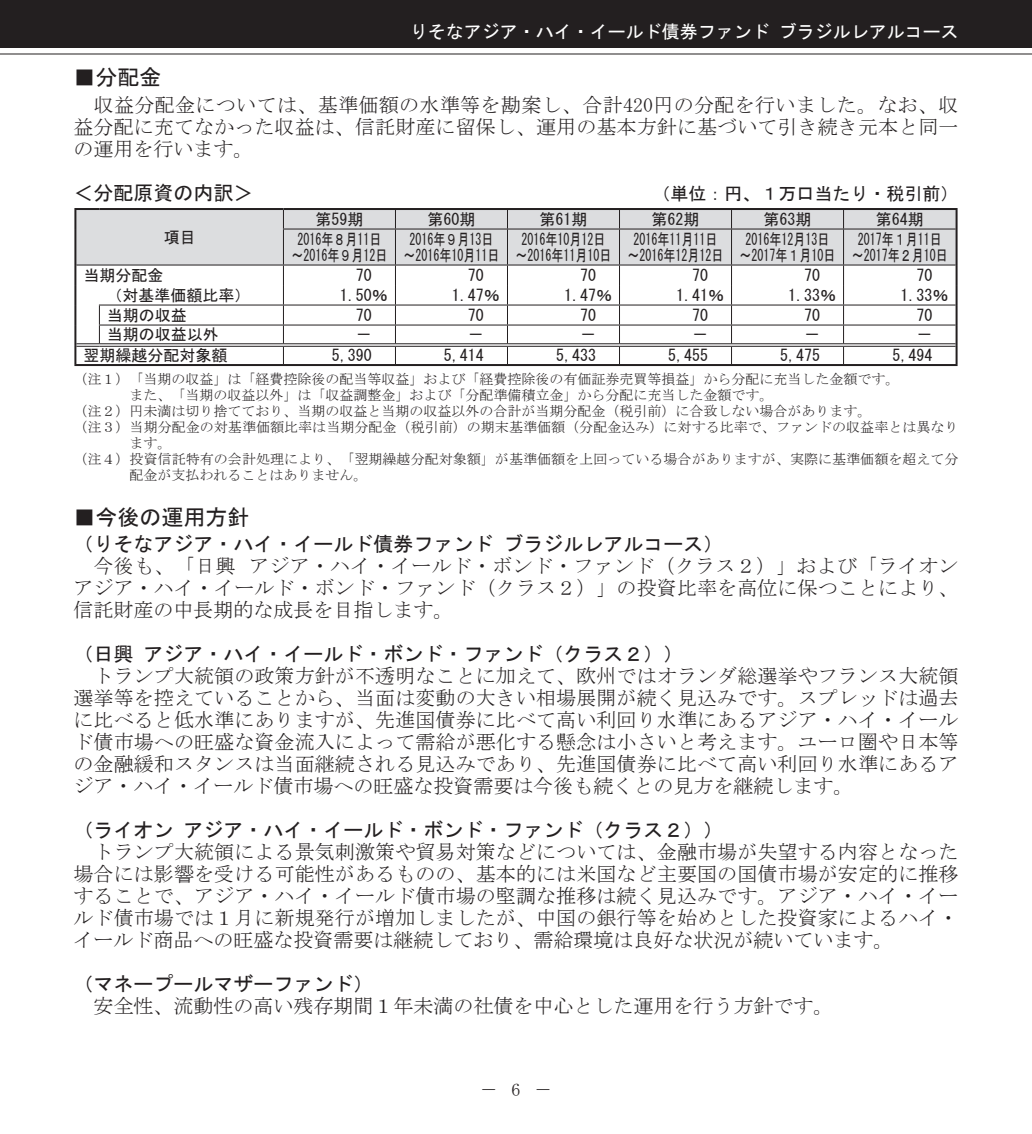
<style>
.page{position:relative;width:1032px;height:1134px;background:#fff}
.page>*{position:absolute;margin:0;border:0;box-sizing:border-box;transform-origin:0 0}
.t1{font:22px "MS Gothic";color:#231f20}
.t2{font:20px/22px "MS Mincho";color:#231f20;text-align:justify}
.t3{font:20px "MS Gothic";color:#231f20}
.t4{font:18px "MS Gothic";color:#fff}
.t5{font:18px "MS Gothic";color:#231f20}
.t6{font:18px "MS Mincho";color:#231f20}
.t7{font:16px "MS Gothic";color:#231f20}
.t8{font:16px/16px "MS Gothic";color:#231f20;text-align:center;scale:.75 1}
.t9{font:14px "MS Mincho";color:#231f20}
</style>
<div class="page">
<div style="left:0;top:0;width:1032px;height:48px;background:#231f20"></div>
<hr style="left:0;top:53px;width:1032px;height:1px;background:#231f20">
<div style="left:76px;top:210px;width:879px;height:54px;background:#dcdddf"></div>
<svg style="left:283px;top:210px;width:1px;height:18px"></svg>
<svg style="left:395px;top:210px;width:1px;height:18px"></svg>
<svg style="left:507px;top:210px;width:1px;height:18px"></svg>
<svg style="left:619px;top:210px;width:1px;height:18px"></svg>
<svg style="left:731px;top:210px;width:1px;height:18px"></svg>
<svg style="left:843px;top:210px;width:1px;height:18px"></svg>
<hr style="left:283px;top:230px;width:1px;height:34px;background:#231f20">
<hr style="left:395px;top:230px;width:1px;height:34px;background:#231f20">
<hr style="left:507px;top:230px;width:1px;height:34px;background:#231f20">
<hr style="left:619px;top:230px;width:1px;height:34px;background:#231f20">
<hr style="left:731px;top:230px;width:1px;height:34px;background:#231f20">
<hr style="left:843px;top:230px;width:1px;height:34px;background:#231f20">
<hr style="left:283px;top:228px;width:672px;height:2px;background:#231f20">
<hr style="left:76px;top:264px;width:207px;height:2px;background:#231f20">
<hr style="left:283px;top:264px;width:672px;height:2px;background:#231f20">
<hr style="left:99px;top:304px;width:856px;height:2px;background:#231f20">
<hr style="left:99px;top:324px;width:856px;height:2px;background:#231f20">
<hr style="left:99px;top:343px;width:184px;height:1px;background:#231f20">
<hr style="left:99px;top:346px;width:184px;height:1px;background:#231f20">
<svg style="left:283px;top:266px;width:1px;height:98px"></svg>
<svg style="left:395px;top:266px;width:1px;height:98px"></svg>
<svg style="left:507px;top:266px;width:1px;height:98px"></svg>
<svg style="left:619px;top:266px;width:1px;height:98px"></svg>
<svg style="left:731px;top:266px;width:1px;height:98px"></svg>
<svg style="left:843px;top:266px;width:1px;height:98px"></svg>
<hr style="left:283px;top:343px;width:112px;height:1px;background:#231f20">
<hr style="left:283px;top:346px;width:112px;height:1px;background:#231f20">
<hr style="left:395px;top:343px;width:112px;height:1px;background:#231f20">
<hr style="left:395px;top:346px;width:112px;height:1px;background:#231f20">
<hr style="left:507px;top:343px;width:112px;height:1px;background:#231f20">
<hr style="left:507px;top:346px;width:112px;height:1px;background:#231f20">
<hr style="left:619px;top:343px;width:112px;height:1px;background:#231f20">
<hr style="left:619px;top:346px;width:112px;height:1px;background:#231f20">
<hr style="left:731px;top:343px;width:112px;height:1px;background:#231f20">
<hr style="left:731px;top:346px;width:112px;height:1px;background:#231f20">
<hr style="left:843px;top:343px;width:112px;height:1px;background:#231f20">
<hr style="left:843px;top:346px;width:112px;height:1px;background:#231f20">
<hr style="left:74px;top:208px;width:25px;height:2px;background:#231f20">
<svg style="left:74px;top:210px;width:2px;height:19px"></svg>
<hr style="left:99px;top:208px;width:184px;height:2px;background:#231f20">
<hr style="left:74px;top:229px;width:2px;height:36px;background:#231f20">
<hr style="left:283px;top:208px;width:674px;height:2px;background:#231f20">
<svg style="left:955px;top:210px;width:2px;height:19px"></svg>
<hr style="left:955px;top:229px;width:2px;height:36px;background:#231f20">
<hr style="left:74px;top:265px;width:2px;height:20px;background:#231f20">
<hr style="left:955px;top:265px;width:2px;height:20px;background:#231f20">
<hr style="left:74px;top:285px;width:2px;height:20px;background:#231f20">
<hr style="left:955px;top:285px;width:2px;height:20px;background:#231f20">
<hr style="left:74px;top:305px;width:2px;height:20px;background:#231f20">
<hr style="left:955px;top:305px;width:2px;height:20px;background:#231f20">
<hr style="left:955px;top:325px;width:2px;height:20px;background:#231f20">
<svg style="left:74px;top:306px;width:26px;height:58px"></svg>
<svg style="left:955px;top:345px;width:2px;height:19px"></svg>
<hr style="left:74px;top:364px;width:883px;height:2px;background:#231f20">
<p class="t4" style="left:410px;top:23px;width:550px">りそなアジア・ハイ・イールド債券ファンド ブラジルレアルコース</p>
<p class="t1" style="left:73px;top:66px;width:89px">■分配金</p>
<p class="t2" style="left:73px;top:93px;width:886px">　収益分配金については、基準価額の水準等を勘案し、合計420円の分配を行いました。なお、収益分配に充てなかった収益は、信託財産に留保し、運用の基本方針に基づいて引き続き元本と同一の運用を行います。</p>
<p class="t3" style="left:73px;top:182px;width:182px">＜分配原資の内訳＞</p>
<p class="t5" style="left:652px;top:184px;width:307px">（単位：円、１万口当たり・税引前）</p>
<p class="t7" style="left:164px;top:229px;width:33px">項目</p>
<p class="t7" style="left:315px;top:211px;width:49px">第59期</p>
<p class="t7" style="left:427px;top:211px;width:49px">第60期</p>
<p class="t7" style="left:539px;top:211px;width:49px">第61期</p>
<p class="t7" style="left:651px;top:211px;width:49px">第62期</p>
<p class="t7" style="left:763px;top:211px;width:49px">第63期</p>
<p class="t7" style="left:876px;top:211px;width:49px">第64期</p>
<p class="t8" style="left:291px;top:231px;width:129px">2016年８月11日～2016年９月12日</p>
<p class="t8" style="left:403px;top:231px;width:129px">2016年９月13日～2016年10月11日</p>
<p class="t8" style="left:515px;top:231px;width:129px">2016年10月12日～2016年11月10日</p>
<p class="t8" style="left:627px;top:231px;width:129px">2016年11月11日～2016年12月12日</p>
<p class="t8" style="left:739px;top:231px;width:129px">2016年12月13日～2017年１月10日</p>
<p class="t8" style="left:852px;top:231px;width:130px">2017年１月11日～2017年２月10日</p>
<p class="t7" style="left:83px;top:267px;width:81px">当期分配金</p>
<p class="t7" style="left:356px;top:267px;width:17px">70</p>
<p class="t7" style="left:468px;top:267px;width:17px">70</p>
<p class="t7" style="left:580px;top:267px;width:17px">70</p>
<p class="t7" style="left:692px;top:267px;width:17px">70</p>
<p class="t7" style="left:804px;top:267px;width:17px">70</p>
<p class="t7" style="left:916px;top:267px;width:17px">70</p>
<p class="t7" style="left:106px;top:287px;width:145px">（対基準価額比率）</p>
<p class="t7" style="left:340px;top:287px;width:49px">1.50％</p>
<p class="t7" style="left:452px;top:287px;width:49px">1.47％</p>
<p class="t7" style="left:564px;top:287px;width:49px">1.47％</p>
<p class="t7" style="left:676px;top:287px;width:49px">1.41％</p>
<p class="t7" style="left:788px;top:287px;width:49px">1.33％</p>
<p class="t7" style="left:900px;top:287px;width:49px">1.33％</p>
<p class="t7" style="left:107px;top:307px;width:81px">当期の収益</p>
<p class="t7" style="left:356px;top:307px;width:17px">70</p>
<p class="t7" style="left:468px;top:307px;width:17px">70</p>
<p class="t7" style="left:580px;top:307px;width:17px">70</p>
<p class="t7" style="left:692px;top:307px;width:17px">70</p>
<p class="t7" style="left:804px;top:307px;width:17px">70</p>
<p class="t7" style="left:916px;top:307px;width:17px">70</p>
<p class="t7" style="left:107px;top:327px;width:113px">当期の収益以外</p>
<p class="t7" style="left:356px;top:327px;width:17px">－</p>
<p class="t7" style="left:468px;top:327px;width:17px">－</p>
<p class="t7" style="left:580px;top:327px;width:17px">－</p>
<p class="t7" style="left:692px;top:327px;width:17px">－</p>
<p class="t7" style="left:804px;top:327px;width:17px">－</p>
<p class="t7" style="left:916px;top:327px;width:17px">－</p>
<p class="t7" style="left:83px;top:347px;width:145px">翌期繰越分配対象額</p>
<p class="t7" style="left:332px;top:347px;width:41px">5,390</p>
<p class="t7" style="left:444px;top:347px;width:41px">5,414</p>
<p class="t7" style="left:556px;top:347px;width:41px">5,433</p>
<p class="t7" style="left:668px;top:347px;width:41px">5,455</p>
<p class="t7" style="left:780px;top:347px;width:41px">5,475</p>
<p class="t7" style="left:892px;top:347px;width:41px">5,494</p>
<p class="t9" style="left:73px;top:372px;width:828px">（注１）「当期の収益」は「経費控除後の配当等収益」および「経費控除後の有価証券売買等損益」から分配に充当した金額です。</p>
<p class="t9" style="left:129px;top:388px;width:646px">また、「当期の収益以外」は「収益調整金」および「分配準備積立金」から分配に充当した金額です。</p>
<p class="t9" style="left:73px;top:404px;width:800px">（注２）円未満は切り捨てており、当期の収益と当期の収益以外の合計が当期分配金（税引前）に合致しない場合があります。</p>
<p class="t9" style="left:73px;top:420px;width:887px">（注３）当期分配金の対基準価額比率は当期分配金（税引前）の期末基準価額（分配金込み）に対する比率で、ファンドの収益率とは異なり</p>
<p class="t9" style="left:129px;top:436px;width:43px">ます。</p>
<p class="t9" style="left:73px;top:452px;width:887px">（注４）投資信託特有の会計処理により、「翌期繰越分配対象額」が基準価額を上回っている場合がありますが、実際に基準価額を超えて分</p>
<p class="t9" style="left:129px;top:468px;width:240px">配金が支払われることはありません。</p>
<p class="t1" style="left:73px;top:506px;width:178px">■今後の運用方針</p>
<p class="t3" style="left:73px;top:534px;width:652px">（りそなアジア・ハイ・イールド債券ファンド ブラジルレアルコース）</p>
<p class="t2" style="left:73px;top:555px;width:886px">　今後も、「日興 アジア・ハイ・イールド・ボンド・ファンド（クラス２）」および「ライオンアジア・ハイ・イールド・ボンド・ファンド（クラス２）」の投資比率を高位に保つことにより、信託財産の中長期的な成長を目指します。</p>
<p class="t3" style="left:73px;top:644px;width:612px">（日興 アジア・ハイ・イールド・ボンド・ファンド（クラス２））</p>
<p class="t2" style="left:73px;top:665px;width:886px">　トランプ大統領の政策方針が不透明なことに加えて、欧州ではオランダ総選挙やフランス大統領選挙等を控えていることから、当面は変動の大きい相場展開が続く見込みです。スプレッドは過去に比べると低水準にありますが、先進国債券に比べて高い利回り水準にあるアジア・ハイ・イールド債市場への旺盛な資金流入によって需給が悪化する懸念は小さいと考えます。ユーロ圏や日本等の金融緩和スタンスは当面継続される見込みであり、先進国債券に比べて高い利回り水準にあるアジア・ハイ・イールド債市場への旺盛な投資需要は今後も続くとの見方を継続します。</p>
<p class="t3" style="left:73px;top:820px;width:652px">（ライオン アジア・ハイ・イールド・ボンド・ファンド（クラス２））</p>
<p class="t2" style="left:73px;top:841px;width:886px">　トランプ大統領による景気刺激策や貿易対策などについては、金融市場が失望する内容となった場合には影響を受ける可能性があるものの、基本的には米国など主要国の国債市場が安定的に推移することで、アジア・ハイ・イールド債市場の堅調な推移は続く見込みです。アジア・ハイ・イールド債市場では１月に新規発行が増加しましたが、中国の銀行等を始めとした投資家によるハイ・イールド商品への旺盛な投資需要は継続しており、需給環境は良好な状況が続いています。</p>
<p class="t3" style="left:73px;top:974px;width:302px">（マネープールマザーファンド）</p>
<p class="t2" style="left:73px;top:995px;width:762px">　安全性、流動性の高い残存期間１年未満の社債を中心とした運用を行う方針です。</p>
<p class="t6" style="left:511px;top:1081px;width:10px">6</p>
<p class="t6" style="left:480px;top:1081px;width:73px">－　　－</p>
</div>
